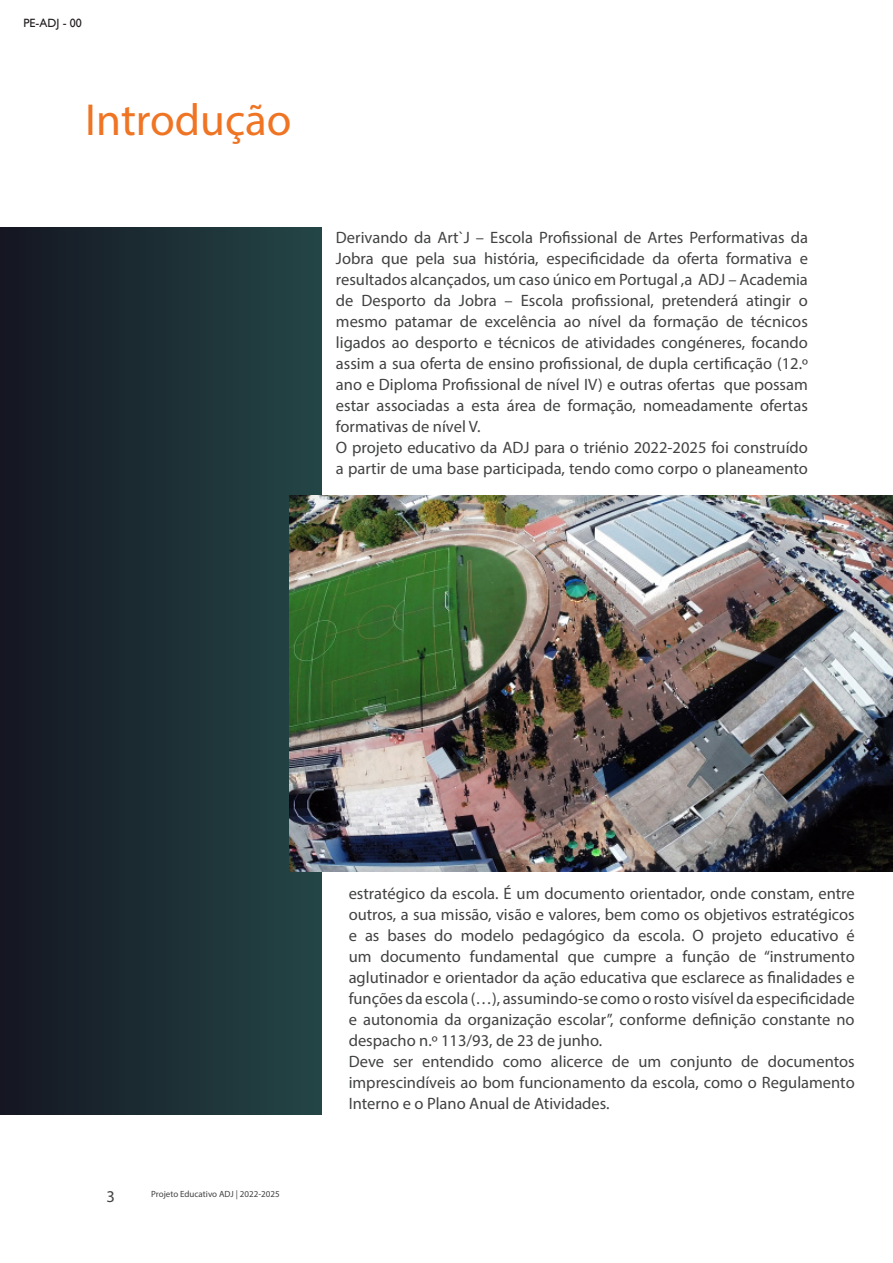
<style>
.page{position:relative;width:893px;height:1263px;background:#fff}
.page>*{position:absolute;margin:0;border:0;box-sizing:border-box;transform-origin:0 0}
.Content_Headline_Oth{font:45px "Myriad Pro";color:#ef7423}
.Hilite_Italic_Text_B{font:16.5px/21px "Myriad Pro";color:#414243;text-align:justify}
.t1{font:12px "Gill Sans";color:#231f20}
.t2{font:9px "Myriad Pro";color:#414243}
</style>
<div class="page">
<div style="left:0;top:228px;width:321px;height:886px;background:linear-gradient(to right,#151621,#244647)"></div>
<img style="left:289px;top:495px;width:604px;height:377px">
<hr style="left:892px;top:228px;width:1px;height:376px;background:#bcbdc0">
<p class="t1" style="left:23px;top:16px;width:60px">PE-ADJ - 00</p>
<p class="Content_Headline_Oth" style="left:85px;top:92px;width:208px">Introdução</p>
<p class="Hilite_Italic_Text_B" style="left:336px;top:227px;width:474px">Derivando da Art`J – Escola Profissional de Artes Performativas da Jobra que pela sua história, especificidade da oferta formativa e resultados alcançados, um caso único em Portugal ,a ADJ – Academia de Desporto da Jobra – Escola profissional, pretenderá atingir o mesmo patamar de excelência ao nível da formação de técnicos ligados ao desporto e técnicos de atividades congéneres, focando assim a sua oferta de ensino profissional, de dupla certificação (12.º ano e Diploma Profissional de nível IV) e outras ofertas que possam estar associadas a esta área de formação, nomeadamente ofertas formativas de nível V.</p>
<p class="Hilite_Italic_Text_B" style="left:336px;top:437px;width:473px">O projeto educativo da ADJ para o triénio 2022-2025 foi construído a partir de uma base participada, tendo como corpo o planeamento</p>
<p class="Hilite_Italic_Text_B" style="left:106px;top:1185px;width:10px">3</p>
<p class="t2" style="left:151px;top:1189px;width:130px">Projeto Educativo ADJ | 2022-2025</p>
<p class="Hilite_Italic_Text_B" style="left:349px;top:882px;width:508px">estratégico da escola. É um documento orientador, onde constam, entre outros, a sua missão, visão e valores, bem como os objetivos estratégicos e as bases do modelo pedagógico da escola. O projeto educativo é um documento fundamental que cumpre a função de “instrumento aglutinador e orientador da ação educativa que esclarece as finalidades e funções da escola (…), assumindo-se como o rosto visível da especificidade e autonomia da organização escolar”, conforme definição constante no despacho n.º 113/93, de 23 de junho.</p>
<p class="Hilite_Italic_Text_B" style="left:349px;top:1050px;width:507px">Deve ser entendido como alicerce de um conjunto de documentos imprescindíveis ao bom funcionamento da escola, como o Regulamento Interno e o Plano Anual de Atividades.</p>
</div>
